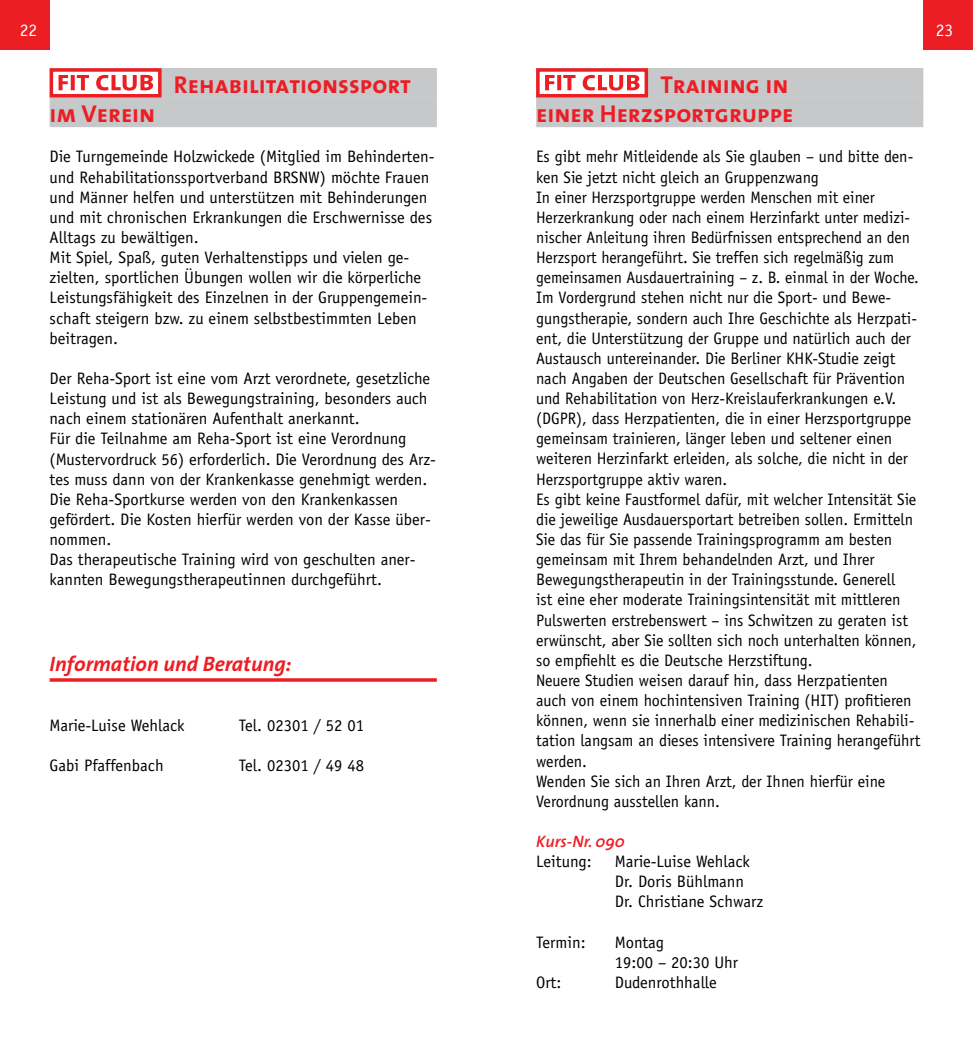
<style>
.page{position:relative;width:973px;height:1042px;background:#fff}
.page>*{position:absolute;margin:0;border:0;box-sizing:border-box;transform-origin:0 0}
.t1{font:24.5px/29.4px "The Sans Bold Caps";color:#ed1d24;text-align:right}
.t2{font:italic 700 21px "The Sans";color:#ed1d24}
.t3{font:17.5px "Officina Sans LT";color:#fff}
.t4{font:16.62px/20.1px "Officina Sans Std";color:#000}
.t5{font:italic 600 16.62px "The Sans";color:#ed1d24}
</style>
<div class="page">
<div style="left:0;top:0;width:50px;height:50px;background:#ed1d24"></div>
<div style="left:923px;top:0;width:49px;height:50px;background:#ed1d24"></div>
<div style="left:536px;top:68px;width:387px;height:30px;background:#c7c8ca"></div>
<div style="left:536px;top:97px;width:387px;height:30px;background:#c7c8ca"></div>
<div style="left:50px;top:68px;width:387px;height:30px;background:#c7c8ca"></div>
<div style="left:50px;top:97px;width:387px;height:30px;background:#c7c8ca"></div>
<svg style="left:50px;top:678px;width:387px;height:4px;background:#ef383e"></svg>
<div style="left:50px;top:68px;width:111px;height:29px;background:#fff;border:4px solid #ed1d24"></div>
<svg style="left:59px;top:75px;width:94px;height:16px"></svg>
<div style="left:536px;top:68px;width:112px;height:29px;background:#fff;border:4px solid #ed1d24"></div>
<svg style="left:545px;top:75px;width:94px;height:16px"></svg>
<p class="t3" style="left:20px;top:20px;width:19px">22</p>
<p class="t3" style="left:935px;top:20px;width:19px">23</p>
<h1 class="t1" style="left:536px;top:69px;width:259px">Training in<br>einer Herzsportgruppe</h1>
<p class="t4" style="left:536px;top:147px;width:385px">Es gibt mehr Mitleidende als Sie glauben – und bitte den&shy;ken Sie jetzt nicht gleich an Gruppenzwang<br>In einer Herzsportgruppe werden Menschen mit einer Herzerkrankung oder nach einem Herzinfarkt unter medizi&shy;nischer Anleitung ihren Bedürfnissen entsprechend an den Herzsport herangeführt. Sie treffen sich regelmäßig zum gemeinsamen Ausdauertraining – z. B. einmal in der Woche.<br>Im Vordergrund stehen nicht nur die Sport- und Bewe&shy;gungstherapie, sondern auch Ihre Geschichte als Herzpati&shy;ent, die Unterstützung der Gruppe und natürlich auch der Austausch untereinander. Die Berliner KHK-Studie zeigt nach Angaben der Deutschen Gesellschaft für Prävention und Rehabilitation von Herz-Kreislauferkrankungen e.V. (DGPR), dass Herzpatienten, die in einer Herzsportgruppe gemeinsam trainieren, länger leben und seltener einen weiteren Herzinfarkt erleiden, als solche, die nicht in der Herzsportgruppe aktiv waren.<br>Es gibt keine Faustformel dafür, mit welcher Intensität Sie die jeweilige Ausdauersportart betreiben sollen. Ermitteln Sie das für Sie passende Trainingsprogramm am besten gemeinsam mit Ihrem behandelnden Arzt, und Ihrer Bewegungstherapeutin in der Trainingsstunde. Generell<br>ist eine eher moderate Trainingsintensität mit mittleren Pulswerten erstrebenswert – ins Schwitzen zu geraten ist erwünscht, aber Sie sollten sich noch unterhalten können, so empfiehlt es die Deutsche Herzstiftung.<br>Neuere Studien weisen darauf hin, dass Herzpatienten auch von einem hochintensiven Training (HIT) profitieren können, wenn sie innerhalb einer medizinischen Rehabili&shy;tation langsam an dieses intensivere Training herangeführt werden.<br>Wenden Sie sich an Ihren Arzt, der Ihnen hierfür eine Verordnung ausstellen kann.</p>
<p class="t5" style="left:536px;top:827px;width:90px">Kurs-Nr. 090</p>
<p class="t4" style="left:536px;top:851px;width:57px">Leitung:</p>
<p class="t4" style="left:615px;top:851px;width:150px">Marie-Luise Wehlack<br>Dr. Doris Bühlmann<br>Dr. Christiane Schwarz</p>
<p class="t4" style="left:536px;top:932px;width:51px">Termin:</p>
<p class="t4" style="left:615px;top:932px;width:125px">Montag<br>19:00 – 20:30 Uhr</p>
<p class="t4" style="left:536px;top:972px;width:27px">Ort:</p>
<p class="t4" style="left:615px;top:972px;width:103px">Dudenrothhalle</p>
<h1 class="t1" style="left:174px;top:69px;width:238px">Rehabilitationssport</h1>
<h1 class="t1" style="left:50px;top:99px;width:107px">im Verein</h1>
<p class="t4" style="left:50px;top:147px;width:386px">Die Turngemeinde Holzwickede (Mitglied im Behinderten&shy;und Rehabilitationssportverband BRSNW) möchte Frauen und Männer helfen und unterstützen mit Behinderungen und mit chronischen Erkrankungen die Erschwernisse des Alltags zu bewältigen.<br>Mit Spiel, Spaß, guten Verhaltenstipps und vielen ge&shy;zielten, sportlichen Übungen wollen wir die körperliche Leistungsfähigkeit des Einzelnen in der Gruppengemein&shy;schaft steigern bzw. zu einem selbstbestimmten Leben beitragen.</p>
<p class="t4" style="left:50px;top:368px;width:388px">Der Reha-Sport ist eine vom Arzt verordnete, gesetzliche Leistung und ist als Bewegungstraining, besonders auch nach einem stationären Aufenthalt anerkannt.<br>Für die Teilnahme am Reha-Sport ist eine Verordnung (Mustervordruck 56) erforderlich. Die Verordnung des Arz&shy;tes muss dann von der Krankenkasse genehmigt werden.<br>Die Reha-Sportkurse werden von den Krankenkassen gefördert. Die Kosten hierfür werden von der Kasse über&shy;nommen.<br>Das therapeutische Training wird von geschulten aner&shy;kannten Bewegungstherapeutinnen durchgeführt.</p>
<p class="t2" style="left:50px;top:646px;width:243px">Information und Beratung:</p>
<p class="t4" style="left:50px;top:715px;width:136px">Marie-Luise Wehlack</p>
<p class="t4" style="left:239px;top:715px;width:127px">Tel. 02301 / 52 01</p>
<p class="t4" style="left:50px;top:756px;width:115px">Gabi Pfaffenbach</p>
<p class="t4" style="left:239px;top:756px;width:127px">Tel. 02301 / 49 48</p>
</div>
